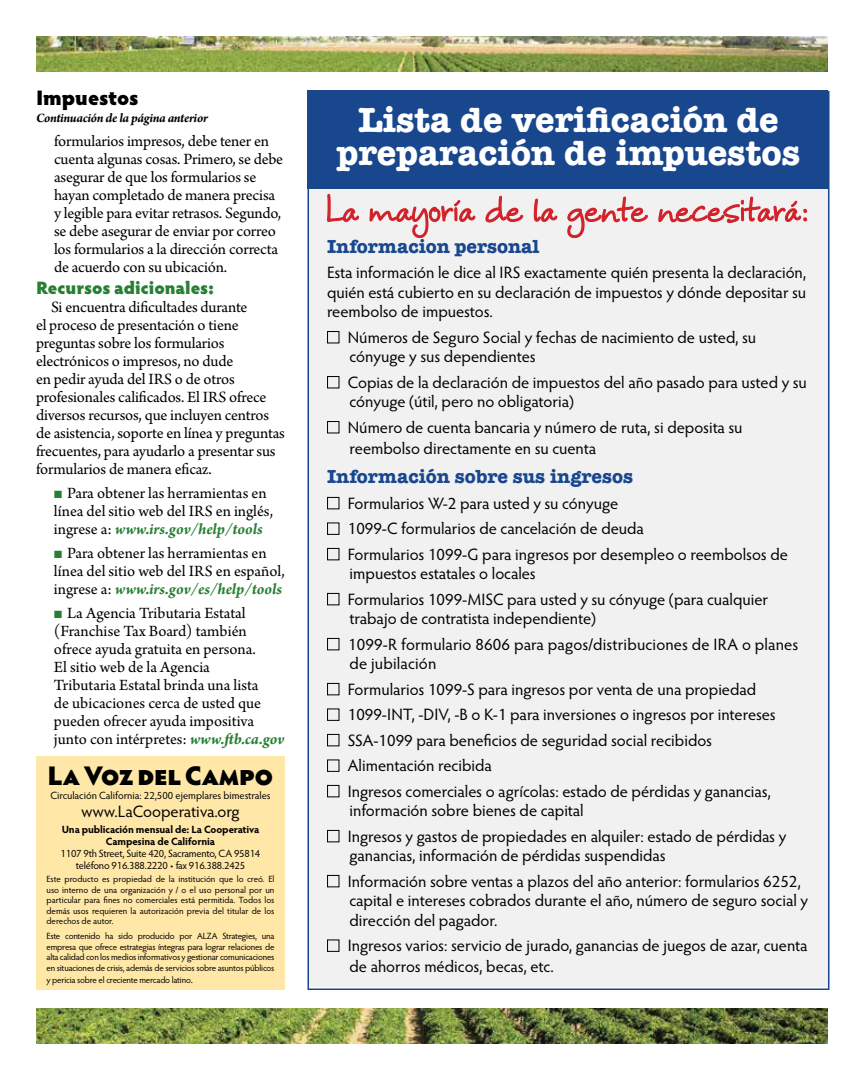
<style>
.page{position:relative;width:864px;height:1080px;background:#fff}
.page>*{position:absolute;margin:0;border:0;box-sizing:border-box;transform-origin:0 0}
.t1{font:700 36px/33px "American Typewriter";color:#fff;text-align:center}
.t2{font:900 27px "Hypatia Sans Pro";letter-spacing:-.03em;color:#000}
.t3{font:900 21px "Hypatia Sans Pro";color:#000}
.t4{font:700 19.5px "American Typewriter";color:#19478e}
.t5{font:900 18px "Hypatia Sans Pro";letter-spacing:-.01em;color:#287f34}
.t6{font:16.5px/25.5px "Hypatia Sans Pro";color:#000}
.t7{font:16.5px/18px "Arno Pro";letter-spacing:-.01em;color:#000}
.t8{font:italic 700 13.5px "Arno Pro";letter-spacing:-.025em;color:#000}
.t9{font:10.5px/12px "Hypatia Sans Pro";letter-spacing:-.02em;color:#000;text-align:center}
.t10{font:700 10.5px/12px "Hypatia Sans Pro";letter-spacing:-.01em;color:#000;text-align:center}
.t11{font:10.5px "Hypatia Sans Pro";color:#000}
.t12{font:9px/10.5px "Hypatia Sans Pro";letter-spacing:-.02em;color:#000;text-align:justify}
.s1{color:#287f34}
.s2{font-weight:700;font-style:italic;color:#287f34}
.s3{font-size:10.5px}
</style>
<div class="page">
<div style="left:308px;top:149px;width:522px;height:839px;background:#f1f1f2"></div>
<img style="left:36px;top:36px;width:792px;height:36px">
<img style="left:36px;top:1008px;width:792px;height:36px">
<div style="left:36px;top:756px;width:249px;height:234px;background:#ffe7a7"></div>
<div style="left:308px;top:90px;width:520px;height:99px;background:#19478e"></div>
<svg style="left:327px;top:193px;width:32px;height:29px"></svg>
<svg style="left:369px;top:200px;width:107px;height:38px"></svg>
<svg style="left:485px;top:195px;width:39px;height:28px"></svg>
<svg style="left:533px;top:198px;width:25px;height:24px"></svg>
<svg style="left:567px;top:196px;width:81px;height:43px"></svg>
<svg style="left:658px;top:196px;width:150px;height:27px"></svg>
<div style="left:327px;top:331px;width:12px;height:12px;border:1px solid #000"></div>
<div style="left:327px;top:376px;width:12px;height:12px;border:1px solid #000"></div>
<div style="left:327px;top:421px;width:12px;height:12px;border:1px solid #000"></div>
<div style="left:327px;top:497px;width:12px;height:12px;border:1px solid #000"></div>
<div style="left:327px;top:523px;width:12px;height:12px;border:1px solid #000"></div>
<div style="left:327px;top:548px;width:12px;height:12px;border:1px solid #000"></div>
<div style="left:327px;top:593px;width:12px;height:12px;border:1px solid #000"></div>
<div style="left:327px;top:638px;width:12px;height:12px;border:1px solid #000"></div>
<div style="left:327px;top:683px;width:12px;height:12px;border:1px solid #000"></div>
<div style="left:327px;top:709px;width:12px;height:12px;border:1px solid #000"></div>
<div style="left:327px;top:734px;width:12px;height:12px;border:1px solid #000"></div>
<div style="left:327px;top:760px;width:12px;height:12px;border:1px solid #000"></div>
<div style="left:327px;top:785px;width:12px;height:12px;border:1px solid #000"></div>
<div style="left:327px;top:830px;width:12px;height:12px;border:1px solid #000"></div>
<div style="left:327px;top:875px;width:12px;height:12px;border:1px solid #000"></div>
<div style="left:327px;top:940px;width:12px;height:12px;border:1px solid #000"></div>
<p class="t3" style="left:36px;top:83px;width:104px">Impuestos</p>
<p class="t8" style="left:36px;top:110px;width:173px">Continuación de la página anterior</p>
<p class="t7" style="left:54px;top:133px;width:231px">formularios impresos, debe tener en cuenta algunas cosas. Primero, se debe asegurar de que los formularios se hayan completado de manera precisa y legible para evitar retrasos. Segundo, se debe asegurar de enviar por correo los formularios a la dirección correcta de acuerdo con su ubicación.</p>
<p class="t5" style="left:36px;top:275px;width:180px">Recursos adicionales:</p>
<p class="t7" style="left:36px;top:299px;width:251px;text-indent:15px">Si encuentra dificultades durante<br>el proceso de presentación o tiene preguntas sobre los formularios electrónicos o impresos, no dude<br>en pedir ayuda del IRS o de otros profesionales calificados. El IRS ofrece diversos recursos, que incluyen centros de asistencia, soporte en línea y preguntas frecuentes, para ayudarlo a presentar sus formularios de manera eficaz.</p>
<p class="t7" style="left:54px;top:485px;width:221px"><span class="s1">■</span> Para obtener las herramientas en línea del sitio web del IRS en inglés, ingrese a: <span class="s2">www.irs.gov/help/tools</span></p>
<p class="t7" style="left:54px;top:545px;width:232px"><span class="s1">■</span> Para obtener las herramientas en línea del sitio web del IRS en español, ingrese a: <span class="s2">www.irs.gov/es/help/tools</span></p>
<p class="t7" style="left:54px;top:605px;width:232px"><span class="s1">■</span> La Agencia Tributaria Estatal (Franchise Tax Board) también ofrece ayuda gratuita en persona.<br>El sitio web de la Agencia<br>Tributaria Estatal brinda una lista<br>de ubicaciones cerca de usted que pueden ofrecer ayuda impositiva junto con intérpretes: <span class="s2">www.ftb.ca.gov</span></p>
<h2 class="t2" style="left:48px;top:756px;width:227px">La Voz del Campo</h2>
<p class="t11" style="left:50px;top:788px;width:222px">Circulación California: 22,500 ejemplares bimestrales</p>
<p class="t6" style="left:81px;top:798px;width:160px">www.LaCooperativa.org</p>
<p class="t10" style="left:62px;top:822px;width:199px">Una publicación mensual de: La Cooperativa<br>Campesina de California</p>
<p class="t9" style="left:61px;top:847px;width:201px">1107 9th Street, Suite 420, Sacramento, CA 95814 teléfono 916.388.2220 • fax 916.388.2425</p>
<p class="t12" style="left:46px;top:873px;width:230px">Este producto es propiedad de la institución que lo creó. El uso interno de una organización y / o el uso personal por un particular para fines no comerciales está permitida. Todos los demás usos requieren la autorización previa del titular de los derechos de autor.</p>
<p class="t12" style="left:46px;top:930px;width:230px">Este contenido ha sido producido por ALZA Strategies, una empresa que ofrece estrategias íntegras para lograr relaciones de alta calidad con los medios informativos y gestionar comunicaciones en situaciones de crisis, además de servicios sobre asuntos públicos</p>
<p class="t12" style="left:46px;top:974px;width:148px">y pericia sobre el creciente mercado latino<span class="s3">.</span></p>
<h1 class="t1" style="left:337px;top:102px;width:465px">Lista de verificación de preparación de impuestos</h1>
<p class="t4" style="left:327px;top:230px;width:214px">Informacion personal</p>
<p class="t6" style="left:327px;top:263px;width:481px;line-height:19.5px;text-align:justify">Esta información le dice al IRS exactamente quién presenta la declaración, quién está cubierto en su declaración de impuestos y dónde depositar su reembolso de impuestos.</p>
<p class="t6" style="left:348px;top:327px;width:410px;line-height:19.5px">Números de Seguro Social y fechas de nacimiento de usted, su cónyuge y sus dependientes</p>
<p class="t6" style="left:348px;top:372px;width:461px;line-height:19.5px">Copias de la declaración de impuestos del año pasado para usted y su cónyuge (útil, pero no obligatoria)</p>
<p class="t6" style="left:348px;top:416px;width:396px;line-height:21px">Número de cuenta bancaria y número de ruta, si deposita su reembolso directamente en su cuenta</p>
<p class="t4" style="left:327px;top:460px;width:308px">Información sobre sus ingresos</p>
<p class="t6" style="left:348px;top:490px;width:442px">Formularios W-2 para usted y su cónyuge<br>1099-C formularios de cancelación de deuda<br>Formularios 1099-G para ingresos por desempleo o reembolsos de</p>
<p class="t6" style="left:348px;top:560px;width:422px">impuestos estatales o locales<br>Formularios 1099-MISC para usted y su cónyuge (para cualquier</p>
<p class="t6" style="left:348px;top:605px;width:452px">trabajo de contratista independiente)<br>1099-R formulario 8606 para pagos/distribuciones de IRA o planes</p>
<p class="t6" style="left:348px;top:650px;width:429px">de jubilación<br>Formularios 1099-S para ingresos por venta de una propiedad 1099-INT, -DIV, -B o K-1 para inversiones o ingresos por intereses SSA-1099 para beneficios de seguridad social recibidos Alimentación recibida<br>Ingresos comerciales o agrícolas: estado de pérdidas y ganancias,</p>
<p class="t6" style="left:348px;top:797px;width:440px">información sobre bienes de capital<br>Ingresos y gastos de propiedades en alquiler: estado de pérdidas y</p>
<p class="t6" style="left:348px;top:842px;width:455px">ganancias, información de pérdidas suspendidas<br>Información sobre ventas a plazos del año anterior: formularios 6252,</p>
<p class="t6" style="left:349px;top:890px;width:460px;line-height:19.5px">capital e intereses cobrados durante el año, número de seguro social y dirección del pagador.</p>
<p class="t6" style="left:348px;top:935px;width:461px;line-height:21px">Ingresos varios: servicio de jurado, ganancias de juegos de azar, cuenta de ahorros médicos, becas, etc.</p>
</div>
